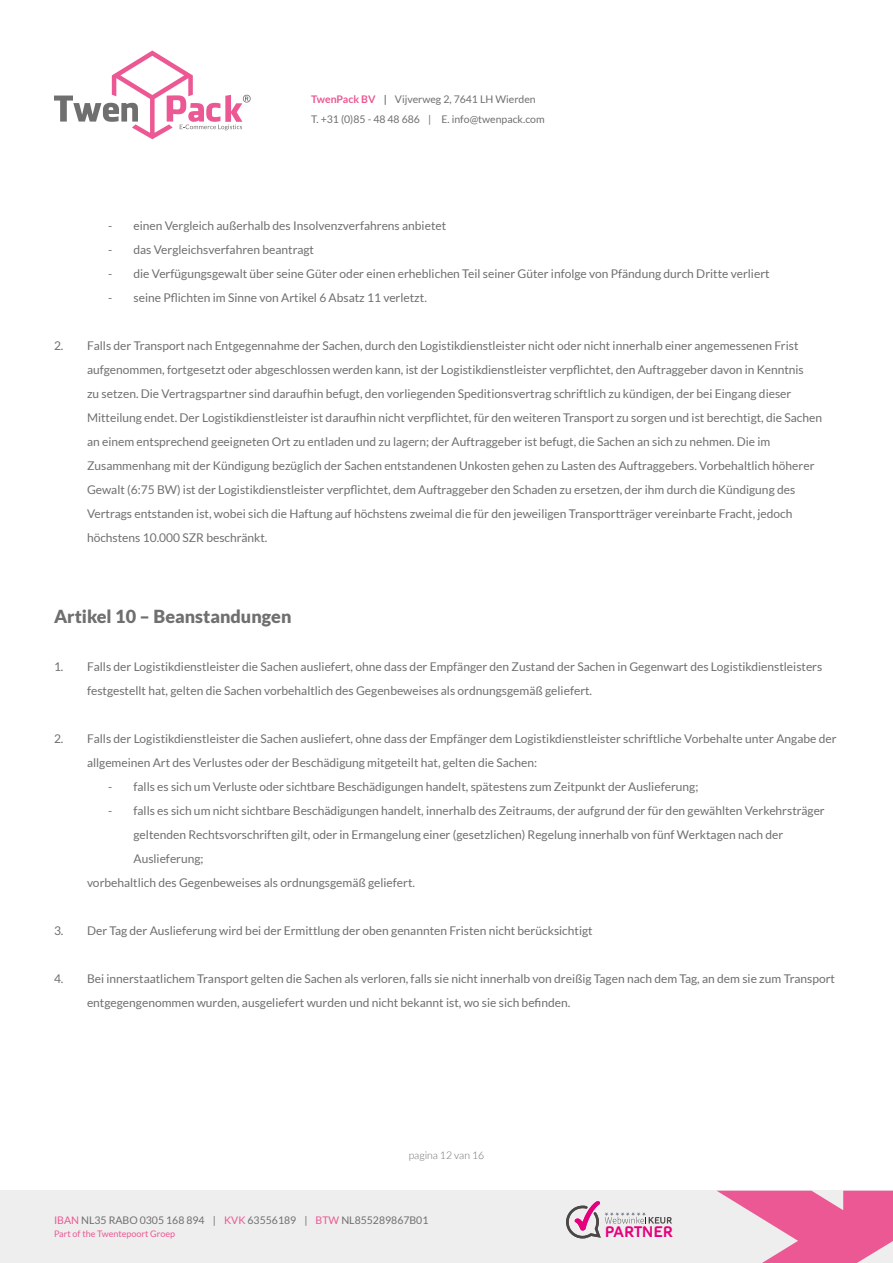
<style>
.page{position:relative;width:893px;height:1263px;background:#fff}
.page>*{position:absolute;margin:0;border:0;box-sizing:border-box;transform-origin:0 0}
.t1{font:900 18px "Lato";color:#706f6f}
.t2{font:700 15.3px "Oblik";letter-spacing:-.01em;color:#e6007d}
.t3{font:12px/24px "Lato";color:#706f6f}
.t4{font:10.5px/19.5px "Lato";color:#706f6f}
.t5{font:300 10.5px "Lato";color:#706f6f}
.t6{font:9px "Lato";color:#eb5893}
.s1{font-weight:700;color:#eb5893}
.s2{font-weight:700}
.s3{color:#eb5893}
</style>
<div class="page">
<svg style="left:54px;top:50px;width:197px;height:89px"></svg>
<div style="left:0;top:1191px;width:893px;height:72px;background:#eee"></div>
<svg style="left:717px;top:1191px;width:176px;height:72px"></svg>
<svg style="left:566px;top:1201px;width:106px;height:38px"></svg>
<p class="t4" style="left:311px;top:89px;width:235px"><span class="s1">TwenPack BV</span> <span class="s2">|</span> Vijverweg 2, 7641 LH Wierden<br>T. +31 (0)85 - 48 48 686 | E. info@twenpack.com</p>
<p class="t3" style="left:108px;top:214px;width:340px">- einen Vergleich außerhalb des Insolvenzverfahrens anbietet</p>
<p class="t3" style="left:108px;top:238px;width:208px">- das Vergleichsverfahren beantragt</p>
<p class="t3" style="left:108px;top:262px;width:663px">- die Verfügungsgewalt über seine Güter oder einen erheblichen Teil seiner Güter infolge von Pfändung durch Dritte verliert</p>
<p class="t3" style="left:108px;top:286px;width:320px">- seine Pflichten im Sinne von Artikel 6 Absatz 11 verletzt.</p>
<p class="t3" style="left:87px;top:334px;width:737px;text-indent:-33px">2. Falls der Transport nach Entgegennahme der Sachen, durch den Logistikdienstleister nicht oder nicht innerhalb einer angemessenen Frist aufgenommen, fortgesetzt oder abgeschlossen werden kann, ist der Logistikdienstleister verpflichtet, den Auftraggeber davon in Kenntnis<br>zu setzen. Die Vertragspartner sind daraufhin befugt, den vorliegenden Speditionsvertrag schriftlich zu kündigen, der bei Eingang dieser Mitteilung endet. Der Logistikdienstleister ist daraufhin nicht verpflichtet, für den weiteren Transport zu sorgen und ist berechtigt, die Sachen an einem entsprechend geeigneten Ort zu entladen und zu lagern; der Auftraggeber ist befugt, die Sachen an sich zu nehmen. Die im Zusammenhang mit der Kündigung bezüglich der Sachen entstandenen Unkosten gehen zu Lasten des Auftraggebers. Vorbehaltlich höherer Gewalt (6:75 BW) ist der Logistikdienstleister verpflichtet, dem Auftraggeber den Schaden zu ersetzen, der ihm durch die Kündigung des Vertrags entstanden ist, wobei sich die Haftung auf höchstens zweimal die für den jeweiligen Transportträger vereinbarte Fracht, jedoch höchstens 10.000 SZR beschränkt.</p>
<h1 class="t1" style="left:54px;top:606px;width:239px">Artikel 10 – Beanstandungen</h1>
<p class="t3" style="left:87px;top:655px;width:737px;text-indent:-33px">1. Falls der Logistikdienstleister die Sachen ausliefert, ohne dass der Empfänger den Zustand der Sachen in Gegenwart des Logistikdienstleisters festgestellt hat, gelten die Sachen vorbehaltlich des Gegenbeweises als ordnungsgemäß geliefert.</p>
<p class="t3" style="left:87px;top:727px;width:751px;text-indent:-33px">2. Falls der Logistikdienstleister die Sachen ausliefert, ohne dass der Empfänger dem Logistikdienstleister schriftliche Vorbehalte unter Angabe der allgemeinen Art des Verlustes oder der Beschädigung mitgeteilt hat, gelten die Sachen:</p>
<p class="t3" style="left:108px;top:775px;width:592px">- falls es sich um Verluste oder sichtbare Beschädigungen handelt, spätestens zum Zeitpunkt der Auslieferung;</p>
<p class="t3" style="left:108px;top:799px;width:718px">- falls es sich um nicht sichtbare Beschädigungen handelt, innerhalb des Zeitraums, der aufgrund der für den gewählten Verkehrsträger</p>
<p class="t3" style="left:134px;top:823px;width:651px">geltenden Rechtsvorschriften gilt, oder in Ermangelung einer (gesetzlichen) Regelung innerhalb von fünf Werktagen nach der</p>
<p class="t3" style="left:134px;top:847px;width:72px">Auslieferung;</p>
<p class="t3" style="left:87px;top:871px;width:330px">vorbehaltlich des Gegenbeweises als ordnungsgemäß geliefert.</p>
<p class="t3" style="left:54px;top:919px;width:540px">3. Der Tag der Auslieferung wird bei der Ermittlung der oben genannten Fristen nicht berücksichtigt</p>
<p class="t3" style="left:87px;top:967px;width:749px;text-indent:-33px">4. Bei innerstaatlichem Transport gelten die Sachen als verloren, falls sie nicht innerhalb von dreißig Tagen nach dem Tag, an dem sie zum Transport entgegengenommen wurden, ausgeliefert wurden und nicht bekannt ist, wo sie sich befinden.</p>
<p class="t5" style="left:409px;top:1149px;width:77px">pagina 12 van 16</p>
<p class="t4" style="left:54px;top:1210px;width:376px"><span class="s3">IBAN</span> NL35 RABO 0305 168 894 | <span class="s3">KVK</span> 63556189 | <span class="s3">BTW</span> NL855289867B01</p>
<p class="t6" style="left:54px;top:1229px;width:123px">Part of the Twentepoort Groep</p>
<p class="t2" style="left:605px;top:1223px;width:70px">PARTNER</p>
</div>
